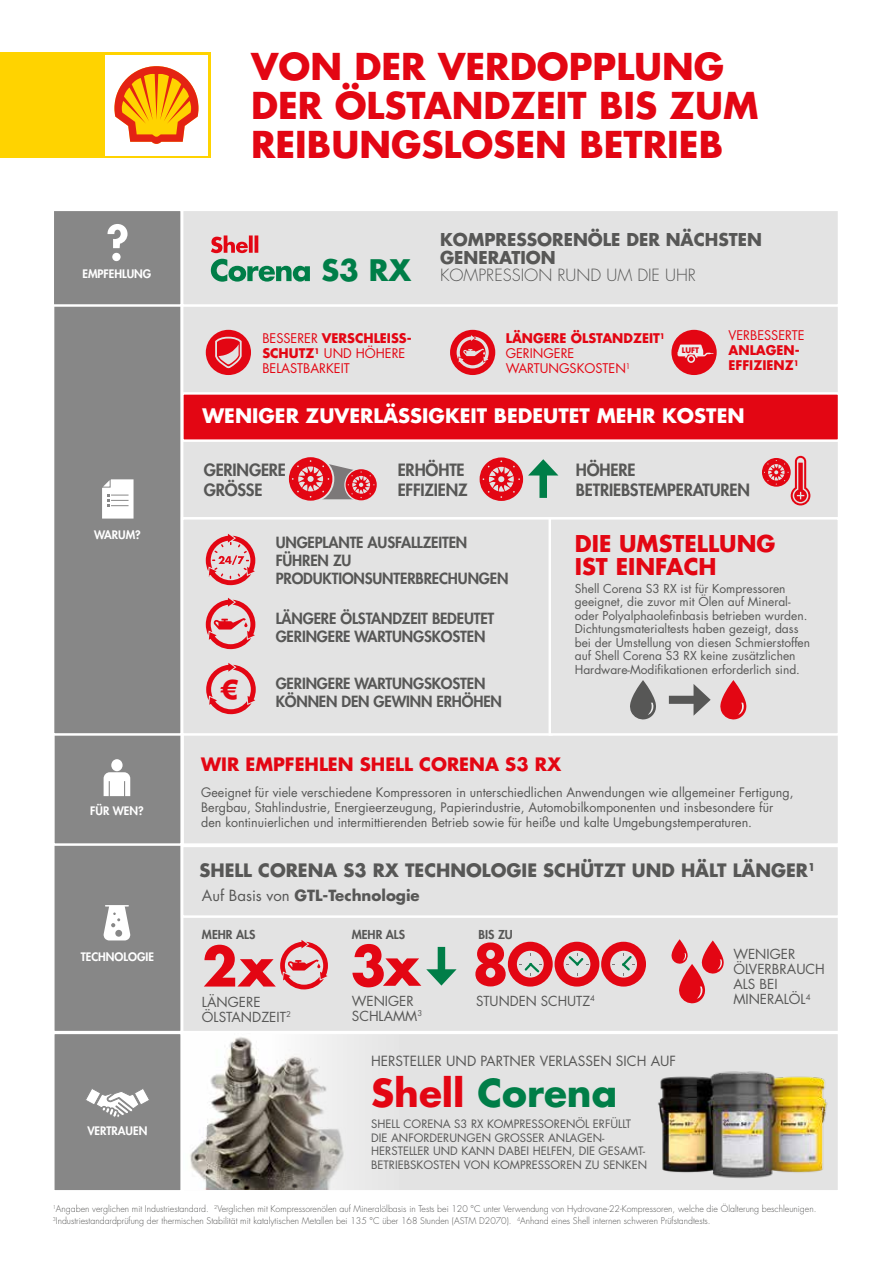
<style>
.page{position:relative;width:893px;height:1263px;background:#fff}
.page>*{position:absolute;margin:0;border:0;box-sizing:border-box;transform-origin:0 0}
.t1{font:700 54px "Futura Std";color:#e30613}
.t2{font:700 53.4px "Futura Std";color:#e30613}
.t3{font:700 37.5px "Futura Std";color:#007e48}
.t4{font:700 36px/39px "Futura Std";color:#e30613}
.t5{font:700 28.95px "Futura Std";color:#007e48}
.t6{font:700 25.5px "Futura LT";color:#e30613}
.t7{font:700 22.5px/22.5px "Futura Std";color:#e30613}
.t8{font:700 19.5px "Futura Std";color:#fff}
.t9{font:700 18px "Futura Std";color:#575756}
.t10{font:700 18px "Futura Std";color:#e30613}
.t11{font:700 17.25px/18px "Futura Std";color:#575756}
.t12{font:800 16.5px/19.5px "Futura Std";letter-spacing:-.01em;color:#575756}
.t13{font:300 16.35px "Futura Std";color:#575756}
.t14{font:800 15px/18px "Futura Std";letter-spacing:-.01em;color:#575756}
.t15{font:700 15px "Futura Std";color:#575756}
.t16{font:13.65px "Futura Std";color:#575756}
.t17{font:13.5px/15px "Futura Std";color:#575756}
.t18{font:13.05px/15px "Futura Std";color:#e30613}
.t19{font:700 13.05px/15px "Futura Std";color:#e30613}
.t20{font:12.75px/15px "Futura Std";color:#575756}
.t21{font:12px/13.5px "Futura Std";color:#575756}
.t22{font:800 12px "Futura Std";color:#575756}
.t23{font:800 11.4px "Futura Std";color:#fff}
.t24{font:11.25px/13.5px "Futura Std";color:#575756}
.t25{font:300 9px/12px "Futura Std";color:#575756}
.t26{font:7.8px "Futura Std";color:#575756}
.t27{font:700 7.5px "Futura Std";color:#e30613}
.s1{font-weight:700}
.s2{font-weight:400}
.s3{color:#e30613}
</style>
<div class="page">
<div style="left:181px;top:1032px;width:659px;height:160px;background:#e3e3e3;border:2px solid #fff"></div>
<div style="left:52px;top:1032px;width:131px;height:160px;background:#878787;border:2px solid #fff"></div>
<div style="left:181px;top:845px;width:659px;height:188px;background:#e3e3e3;border:2px solid #fff"></div>
<div style="left:52px;top:840px;width:131px;height:193px;background:#878787;border:2px solid #fff"></div>
<div style="left:181px;top:732px;width:659px;height:114px;background:#e3e3e3;border:2px solid #fff"></div>
<div style="left:52px;top:732px;width:131px;height:114px;background:#878787;border:2px solid #fff"></div>
<div style="left:181px;top:404px;width:659px;height:115px;background:#e3e3e3;border:2px solid #fff"></div>
<div style="left:52px;top:303px;width:131px;height:433px;background:#878787;border:2px solid #fff"></div>
<div style="left:181px;top:304px;width:659px;height:98px;background:#e3e3e3;border:2px solid #fff"></div>
<div style="left:181px;top:209px;width:659px;height:98px;background:#e3e3e3;border:2px solid #fff"></div>
<div style="left:52px;top:209px;width:131px;height:98px;background:#878787;border:2px solid #fff"></div>
<div style="left:181px;top:845px;width:659px;height:73px;background:#e3e3e3;border:2px solid #fff"></div>
<div style="left:181px;top:517px;width:372px;height:219px;background:#e3e3e3;border:2px solid #fff"></div>
<div style="left:549px;top:517px;width:291px;height:219px;background:#e3e3e3;border:2px solid #fff"></div>
<img style="left:183px;top:1033px;width:216px;height:156px">
<svg style="left:107px;top:224px;width:21px;height:37px"></svg>
<svg style="left:103px;top:905px;width:27px;height:35px"></svg>
<svg style="left:104px;top:759px;width:26px;height:37px"></svg>
<svg style="left:86px;top:1089px;width:63px;height:28px"></svg>
<svg style="left:102px;top:479px;width:32px;height:40px"></svg>
<div style="left:0;top:53px;width:210px;height:105px;background:#ffd300"></div>
<div style="left:105px;top:55px;width:103px;height:100px;background:#fff"></div>
<svg style="left:114px;top:66px;width:85px;height:78px"></svg>
<div style="left:450px;top:330px;width:45px;height:45px;background:#e30613;border-radius:50%"></div>
<div style="left:206px;top:330px;width:45px;height:45px;background:#e30613;border-radius:50%"></div>
<svg style="left:215px;top:336px;width:27px;height:33px"></svg>
<div style="left:671px;top:330px;width:46px;height:45px;background:#e30613;border-radius:50%"></div>
<svg style="left:457px;top:335px;width:32px;height:33px"></svg>
<div style="left:181px;top:392px;width:659px;height:50px;background:#e30613;border:2px solid #fff"></div>
<img style="left:658px;top:1071px;width:170px;height:107px">
<svg style="left:211px;top:259px;width:99px;height:23px"></svg>
<svg style="left:211px;top:235px;width:47px;height:18px"></svg>
<svg style="left:677px;top:345px;width:36px;height:18px"></svg>
<svg style="left:280px;top:940px;width:48px;height:49px"></svg>
<svg style="left:206px;top:598px;width:49px;height:51px"></svg>
<div style="left:438px;top:947px;width:7px;height:28px;background:#007e48"></div>
<svg style="left:426px;top:969px;width:31px;height:16px"></svg>
<div style="left:555px;top:942px;width:44px;height:44px;border:9px solid #e30613;border-radius:50%"></div>
<svg style="left:566px;top:953px;width:23px;height:13px"></svg>
<div style="left:508px;top:942px;width:45px;height:44px;border:9px solid #e30613;border-radius:50%"></div>
<svg style="left:519px;top:962px;width:23px;height:14px"></svg>
<div style="left:601px;top:942px;width:45px;height:44px;border:9px solid #e30613;border-radius:50%"></div>
<svg style="left:612px;top:953px;width:23px;height:23px"></svg>
<svg style="left:630px;top:680px;width:26px;height:40px"></svg>
<svg style="left:720px;top:680px;width:27px;height:40px"></svg>
<svg style="left:671px;top:939px;width:53px;height:65px"></svg>
<svg style="left:206px;top:534px;width:49px;height:51px"></svg>
<svg style="left:206px;top:663px;width:50px;height:51px"></svg>
<div style="left:669px;top:696px;width:31px;height:8px;background:#575756"></div>
<svg style="left:693px;top:684px;width:18px;height:32px"></svg>
<svg style="left:289px;top:457px;width:88px;height:44px"></svg>
<svg style="left:480px;top:457px;width:78px;height:44px"></svg>
<svg style="left:762px;top:456px;width:48px;height:49px"></svg>
<div style="left:682px;top:346px;width:18px;height:7px;background:#ededed"></div>
<h3 class="t4" style="left:251px;top:46px;width:509px">VON DER VERDOPPLUNG<br>DER ÖLSTANDZEIT BIS ZUM<br>REIBUNGSLOSEN BETRIEB</h3>
<p class="t23" style="left:82px;top:267px;width:70px">EMPFEHLUNG</p>
<h3 class="t5" style="left:321px;top:251px;width:92px">S3 RX</h3>
<h3 class="t11" style="left:440px;top:230px;width:324px">KOMPRESSORENÖLE DER NÄCHSTEN<br>GENERATION</h3>
<h3 class="t13" style="left:440px;top:265px;width:257px">KOMPRESSION RUND UM DIE UHR</h3>
<h3 class="t18" style="left:262px;top:331px;width:151px">BESSERER <span class="s1">VERSCHLEISS-<br>SCHUTZ</span><sup>1</sup> UND HÖHERE<br>BELASTBARKEIT</h3>
<h3 class="t18" style="left:506px;top:331px;width:161px"><span class="s1">LÄNGERE ÖLSTANDZEIT</span><sup>1<br></sup>GERINGERE<br>WARTUNGSKOSTEN<sup>1</sup></h3>
<h3 class="t18" style="left:728px;top:328px;width:78px">VERBESSERTE</h3>
<h3 class="t19" style="left:728px;top:342px;width:72px">ANLAGEN-<br>EFFIZIENZ<sup>1</sup></h3>
<p class="t27" style="left:682px;top:345px;width:19px">LUFT</p>
<h3 class="t8" style="left:203px;top:403px;width:544px">WENIGER ZUVERLÄSSIGKEIT BEDEUTET MEHR KOSTEN</h3>
<h3 class="t12" style="left:204px;top:461px;width:84px">GERINGERE<br>GRÖSSE</h3>
<h3 class="t12" style="left:398px;top:461px;width:71px">ERHÖHTE<br>EFFIZIENZ</h3>
<h3 class="t12" style="left:576px;top:461px;width:175px">HÖHERE<br>BETRIEBSTEMPERATUREN</h3>
<p class="t23" style="left:94px;top:527px;width:48px">WARUM?</p>
<h3 class="t14" style="left:276px;top:534px;width:234px">UNGEPLANTE AUSFALLZEITEN<br>FÜHREN ZU<br>PRODUKTIONSUNTERBRECHUNGEN</h3>
<h3 class="t14" style="left:276px;top:609px;width:220px">LÄNGERE ÖLSTANDZEIT BEDEUTET<br>GERINGERE WARTUNGSKOSTEN</h3>
<h3 class="t7" style="left:575px;top:532px;width:202px">DIE UMSTELLUNG<br>IST EINFACH</h3>
<p class="t21" style="left:575px;top:581px;width:237px">Shell Corena S3 RX ist für Kompressoren geeignet, die zuvor mit Ölen auf Mineral&shy;oder Polyalphaolefinbasis betrieben wurden.<br>Dichtungsmaterialtests haben gezeigt, dass bei der Umstellung von diesen Schmierstoffen auf Shell Corena S3 RX keine zusätzlichen Hardware-Modifikationen erforderlich sind.</p>
<h3 class="t6" style="left:220px;top:673px;width:19px">€</h3>
<h3 class="t14" style="left:276px;top:674px;width:228px">GERINGERE WARTUNGSKOSTEN<br>KÖNNEN DEN GEWINN ERHÖHEN</h3>
<h3 class="t10" style="left:201px;top:752px;width:362px">WIR EMPFEHLEN SHELL CORENA S3 RX</h3>
<p class="t23" style="left:90px;top:804px;width:55px">FÜR WEN?</p>
<p class="t20" style="left:201px;top:784px;width:594px">Geeignet für viele verschiedene Kompressoren in unterschiedlichen Anwendungen wie allgemeiner Fertigung,<br>Bergbau, Stahlindustrie, Energieerzeugung, Papierindustrie, Automobilkomponenten und insbesondere für den kontinuierlichen und intermittierenden Betrieb sowie für heiße und kalte Umgebungstemperaturen.</p>
<h3 class="t9" style="left:199px;top:858px;width:617px">SHELL CORENA S3 RX TECHNOLOGIE SCHÜTZT UND HÄLT LÄNGER<sup>1</sup></h3>
<h3 class="t15" style="left:202px;top:885px;width:219px"><span class="s2">Auf Basis von</span> GTL-Technologie</h3>
<p class="t23" style="left:81px;top:950px;width:75px">TECHNOLOGIE</p>
<h3 class="t22" style="left:202px;top:927px;width:55px">MEHR ALS</h3>
<h2 class="t2" style="left:202px;top:931px;width:74px">2x</h2>
<h3 class="t17" style="left:202px;top:994px;width:90px">LÄNGERE<br>ÖLSTANDZEIT<sup>2</sup></h3>
<h3 class="t22" style="left:352px;top:927px;width:55px">MEHR ALS</h3>
<h3 class="t22" style="left:479px;top:927px;width:36px">BIS ZU</h3>
<h2 class="t2" style="left:351px;top:930px;width:71px">3x</h2>
<h3 class="t17" style="left:352px;top:994px;width:72px">WENIGER<br>SCHLAMM<sup>3</sup></h3>
<h1 class="t1" style="left:473px;top:929px;width:38px">8</h1>
<p class="t26" style="left:590px;top:993px;width:6px">4</p>
<h3 class="t17" style="left:476px;top:993px;width:116px">STUNDEN SCHUTZ</h3>
<h3 class="t17" style="left:733px;top:947px;width:93px">WENIGER<br>ÖLVERBRAUCH<br>ALS BEI<br>MINERALÖL<sup>4</sup></h3>
<h3 class="t16" style="left:371px;top:1053px;width:307px">HERSTELLER UND PARTNER VERLASSEN SICH AUF</h3>
<h3 class="t3" style="left:371px;top:1068px;width:248px"><span class="s3">Shell</span> Corena</h3>
<p class="t24" style="left:371px;top:1117px;width:277px">SHELL CORENA S3 RX KOMPRESSORENÖL ERFÜLLT DIE ANFORDERUNGEN GROSSER ANLAGEN-HERSTELLER UND KANN DABEI HELFEN, DIE GESAMT-BETRIEBSKOSTEN VON KOMPRESSOREN ZU SENKEN</p>
<p class="t25" style="left:53px;top:1202px;width:765px"><sup>1</sup>Angaben verglichen mit Industriestandard. <sup>2</sup>Verglichen mit Kompressorenölen auf Mineralölbasis in Tests bei 120 °C unter Verwendung von Hydrovane-22-Kompressoren, welche die Ölalterung beschleunigen.<br><sup>3</sup>Industriestandardprüfung der thermischen Stabilität mit katalytischen Metallen bei 135 °C über 168 Stunden (ASTM D2070). <sup>4</sup>Anhand eines Shell internen schweren Prüfstandtests.</p>
<p class="t23" style="left:87px;top:1124px;width:61px">VERTRAUEN</p>
</div>
